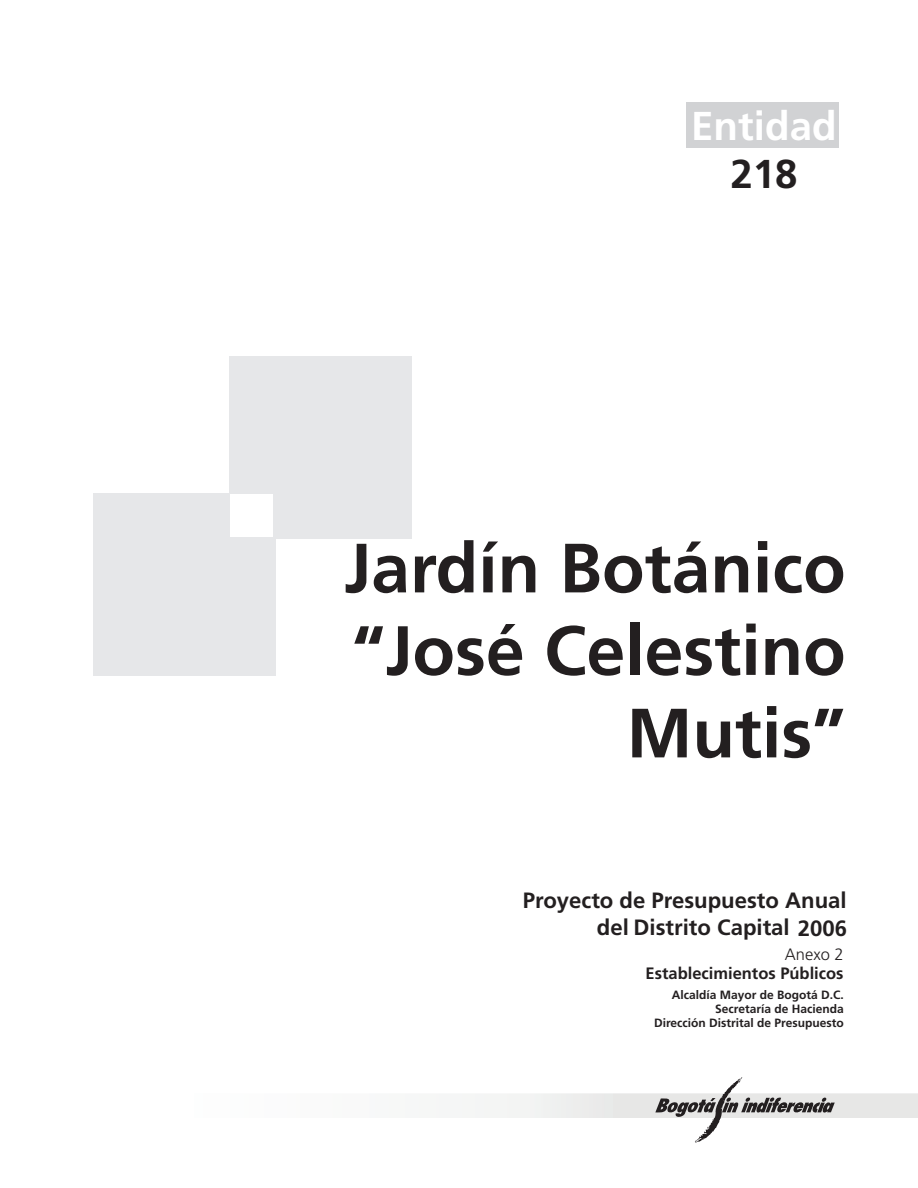
<style>
.page{position:relative;width:918px;height:1188px;background:#fff}
.page>*{position:absolute;margin:0;border:0;box-sizing:border-box;transform-origin:0 0}
.t1{font:700 69.6px/82.5px "Frutiger LT Std";color:#231f20;text-align:right}
.t2{font:700 40.2px "Frutiger LT Std";color:#fff}
.t3{font:700 40.2px "Frutiger LT Std";color:#231f20}
.t4{font:700 22.2px/27.6px "Frutiger LT Std";color:#231f20;text-align:right}
.t5{font:700 16.5px "Frutiger LT Std";color:#231f20}
.t6{font:300 16.5px "Frutiger LT Std";color:#231f20}
.t7{font:700 12px/14.2px "Frutiger LT Std";color:#231f20;text-align:right}
</style>
<div class="page">
<div style="left:229px;top:357px;width:183px;height:182px;background:#e6e7e9"></div>
<div style="left:93px;top:493px;width:182px;height:182px;background:#e6e7e9"></div>
<div style="left:231px;top:494px;width:42px;height:43px;background:#fff"></div>
<svg style="left:655px;top:1077px;width:180px;height:65px"></svg>
<div style="left:687px;top:103px;width:152px;height:45px;background:#d1d2d4"></div>
<h2 class="t2" style="left:691px;top:110px;width:147px">Entidad</h2>
<h2 class="t3" style="left:730px;top:157px;width:69px">218</h2>
<h1 class="t1" style="left:344px;top:533px;width:503px">Jardín Botánico “José Celestino<br>Mutis”</h1>
<h3 class="t4" style="left:523px;top:888px;width:326px">Proyecto de Presupuesto Anual del Distrito Capital 2006</h3>
<h3 class="t6" style="left:785px;top:944px;width:60px">Anexo 2</h3>
<h3 class="t5" style="left:646px;top:967px;width:200px">Establecimientos Públicos</h3>
<p class="t7" style="left:654px;top:988px;width:191px">Alcaldía Mayor de Bogotá D.C.<br>Secretaría de Hacienda<br>Dirección Distrital de Presupuesto</p>
</div>
